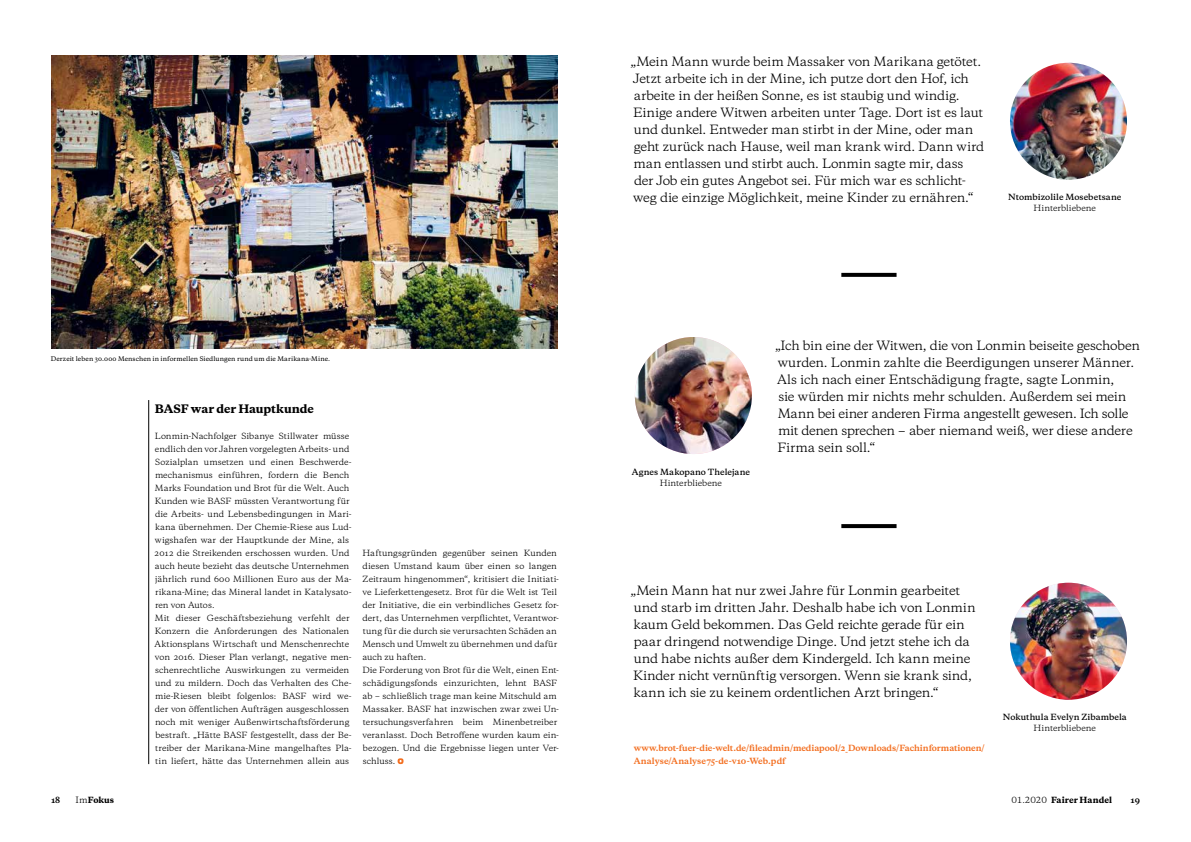
<style>
.page{position:relative;width:1191px;height:842px;background:#fff}
.page>*{position:absolute;margin:0;border:0;box-sizing:border-box;transform-origin:0 0}
.t1{font:12px/17px "Galaxie Copernicus";letter-spacing:-.02em;color:#000}
.t2{font:800 11px "Galaxie Copernicus";letter-spacing:-.005em;color:#000}
.t3{font:8px/13px "Galaxie Copernicus";color:#000}
.t4{font:700 8px/13px "Galaxie Copernicus";letter-spacing:-.005em;color:#f36f21}
.t5{font:600 8px "Galaxie Copernicus";color:#000}
.t6{font:800 8px "Galaxie Copernicus";letter-spacing:.005em;color:#000}
.t7{font:700 8px "Galaxie Copernicus";color:#000}
.t8{font:500 6px "Galaxie Copernicus";letter-spacing:.02em;color:#000}
.s1{font-family:"Executive 45";font-weight:300}
.s2{font-weight:400;font-size:8.2px}
.s3{font-weight:400}
</style>
<div class="page">
<img style="left:51px;top:56px;width:506px;height:292px">
<img style="left:1010px;top:63px;width:117px;height:117px;border-radius:58px">
<img style="left:1010px;top:583px;width:117px;height:117px;border-radius:58px">
<img style="left:635px;top:337px;width:117px;height:117px;border-radius:58px">
<svg style="left:841px;top:273px;width:55px;height:4px"></svg>
<svg style="left:841px;top:524px;width:55px;height:4px"></svg>
<svg style="left:397px;top:758px;width:6px;height:6px"></svg>
<hr style="left:148px;top:400px;width:1px;height:364px;background:#000">
<p class="t8" style="left:51px;top:355px;width:281px">Derzeit leben 30.000 Menschen in informellen Siedlungen rund um die Marikana-Mine.</p>
<h2 class="t2" style="left:155px;top:402px;width:161px">BASF war der Hauptkunde</h2>
<p class="t3" style="left:154px;top:430px;width:198px">Lonmin-Nachfolger Sibanye Stillwater müsse endlich den vor Jahren vorgelegten Arbeits- und Sozialplan umsetzen und einen Beschwerde&shy;mechanismus einführen, fordern die Bench Marks Foundation und Brot für die Welt. Auch Kunden wie BASF müssten Verantwortung für die Arbeits- und Lebensbedingungen in Mari&shy;kana übernehmen. Der Chemie-Riese aus Lud&shy;wigshafen war der Hauptkunde der Mine, als 2012 die Streikenden erschossen wurden. Und auch heute bezieht das deutsche Unternehmen jährlich rund 600 Millionen Euro aus der Ma&shy;rikana-Mine; das Mineral landet in Katalysato&shy;ren von Autos.<br>Mit dieser Geschäftsbeziehung verfehlt der Konzern die Anforderungen des Nationalen Aktionsplans Wirtschaft und Menschenrechte von 2016. Dieser Plan verlangt, negative men&shy;schenrechtliche Auswirkungen zu vermeiden und zu mildern. Doch das Verhalten des Che&shy;mie-Riesen bleibt folgenlos: BASF wird we&shy;der von öffentlichen Aufträgen ausgeschlossen noch mit weniger Außenwirtschaftsförderung bestraft. „Hätte BASF festgestellt, dass der Be&shy;treiber der Marikana-Mine mangelhaftes Pla&shy;tin liefert, hätte das Unternehmen allein aus</p>
<p class="t3" style="left:362px;top:547px;width:198px">Haftungsgründen gegenüber seinen Kunden diesen Umstand kaum über einen so langen Zeitraum hingenommen“, kritisiert die Initiati&shy;ve Lieferkettengesetz. Brot für die Welt ist Teil der Initiative, die ein verbindliches Gesetz for&shy;dert, das Unternehmen verpflichtet, Verantwor&shy;tung für die durch sie verursachten Schäden an Mensch und Umwelt zu übernehmen und dafür auch zu haften.<br>Die Forderung von Brot für die Welt, einen Ent&shy;schädigungsfonds einzurichten, lehnt BASF ab <span class="s1">–</span> schließlich trage man keine Mitschuld am Massaker. BASF hat inzwischen zwar zwei Un&shy;tersuchungsverfahren beim Minenbetreiber veranlasst. Doch Betroffene wurden kaum ein&shy;bezogen. Und die Ergebnisse liegen unter Ver&shy;schluss.</p>
<p class="t1" style="left:630px;top:53px;width:355px">„Mein Mann wurde beim Massaker von Marikana getötet.<br>Jetzt arbeite ich in der Mine, ich putze dort den Hof, ich arbeite in der heißen Sonne, es ist staubig und windig.<br>Einige andere Witwen arbeiten unter Tage. Dort ist es laut und dunkel. Entweder man stirbt in der Mine, oder man geht zurück nach Hause, weil man krank wird. Dann wird man entlassen und stirbt auch. Lonmin sagte mir, dass<br>der Job ein gutes Angebot sei. Für mich war es schlicht&shy;weg die einzige Möglichkeit, meine Kinder zu ernähren.“</p>
<p class="t5" style="left:1008px;top:192px;width:115px">Ntombizolile Mosebetsane</p>
<p class="t3" style="left:1033px;top:202px;width:64px">Hinterbliebene</p>
<p class="t5" style="left:632px;top:466px;width:120px">Agnes Makopano Thelejane</p>
<p class="t3" style="left:660px;top:476px;width:64px">Hinterbliebene</p>
<p class="t1" style="left:775px;top:337px;width:366px">„Ich bin eine der Witwen, die von Lonmin beiseite geschoben wurden. Lonmin zahlte die Beerdigungen unserer Männer.<br>Als ich nach einer Entschädigung fragte, sagte Lonmin,<br>sie würden mir nichts mehr schulden. Außerdem sei mein Mann bei einer anderen Firma angestellt gewesen. Ich solle mit denen sprechen <span class="s1">–</span> aber niemand weiß, wer diese andere Firma sein soll.“</p>
<p class="t1" style="left:630px;top:582px;width:346px">„Mein Mann hat nur zwei Jahre für Lonmin gearbeitet und starb im dritten Jahr. Deshalb habe ich von Lonmin kaum Geld bekommen. Das Geld reichte gerade für ein paar dringend notwendige Dinge. Und jetzt stehe ich da und habe nichts außer dem Kindergeld. Ich kann meine Kinder nicht vernünftig versorgen. Wenn sie krank sind, kann ich sie zu keinem ordentlichen Arzt bringen.“</p>
<p class="t4" style="left:634px;top:742px;width:352px">www.brot-fuer-die-welt.de/fileadmin/mediapool/2_Downloads/Fachinformationen/<br>Analyse/Analyse75-de-v10-Web.pdf</p>
<p class="t5" style="left:1002px;top:712px;width:125px">Nokuthula Evelyn Zibambela</p>
<p class="t3" style="left:1033px;top:722px;width:64px">Hinterbliebene</p>
<p class="t7" style="left:51px;top:795px;width:11px">18</p>
<p class="t6" style="left:76px;top:795px;width:40px"><span class="s2">Im</span>Fokus</p>
<p class="t6" style="left:1011px;top:795px;width:102px"><span class="s3">01.2020</span> Fairer Handel</p>
<p class="t7" style="left:1130px;top:795px;width:11px">19</p>
</div>
